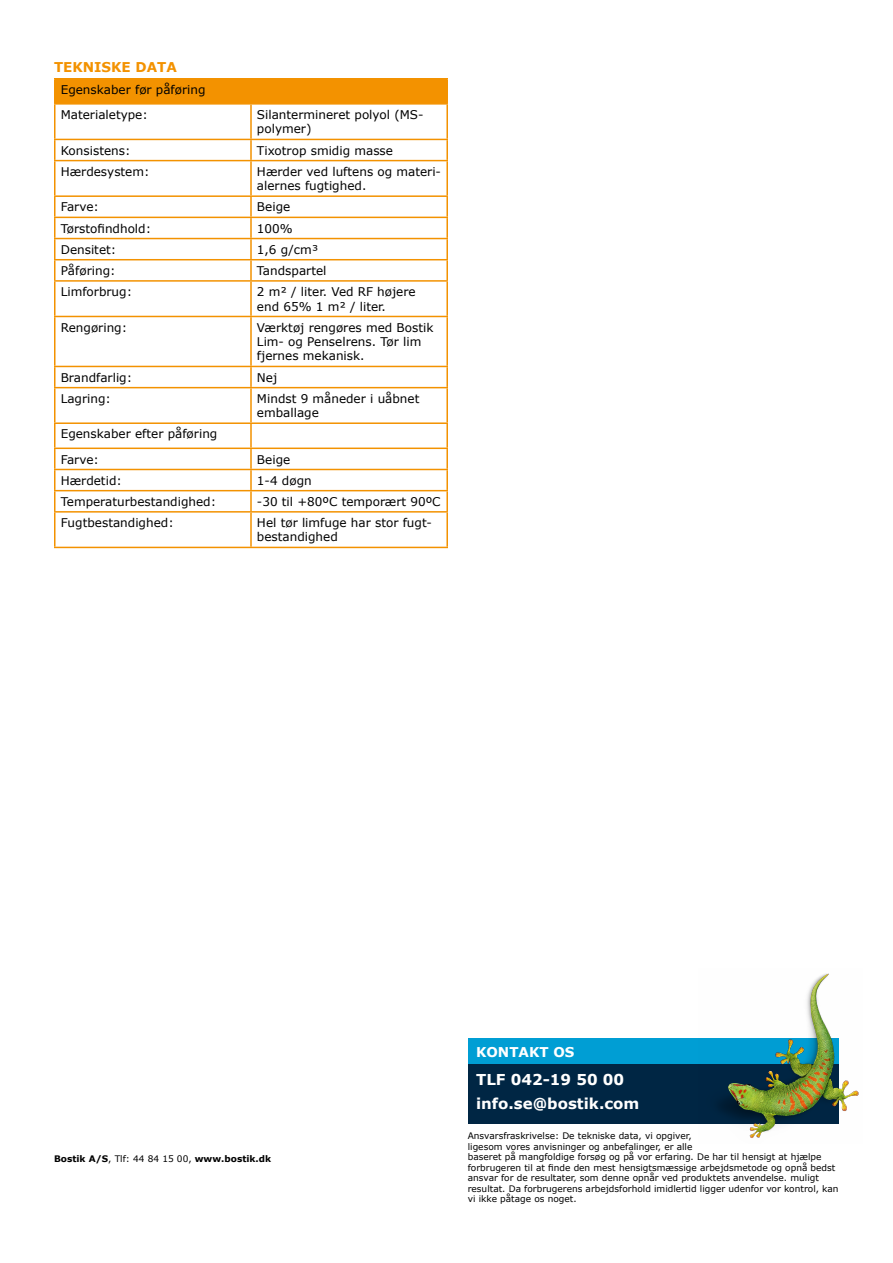
<style>
.page{position:relative;width:893px;height:1263px;background:#fff}
.page>*{position:absolute;margin:0;border:0;box-sizing:border-box;transform-origin:0 0}
.t1{font:700 15px/24px "Verdana";color:#fff}
.t2{font:700 13.5px "Verdana";color:#f39200}
.t3{font:700 13.5px "Verdana";color:#fff}
.t4{font:12px/14.4px "Verdana";color:#000}
.t5{font:9px/10.5px "Verdana";color:#000}
.t6{font:700 9px "Verdana";color:#000}
.s1{font-weight:400}
</style>
<div class="page">
<div style="left:56px;top:80px;width:390px;height:23px;background:#f39200"></div>
<hr style="left:54px;top:547px;width:197px;height:1px;background:#f39200">
<hr style="left:251px;top:547px;width:197px;height:1px;background:#f39200">
<hr style="left:54px;top:80px;width:2px;height:23px;background:#f39200">
<hr style="left:54px;top:105px;width:2px;height:34px;background:#f39200">
<hr style="left:54px;top:140px;width:2px;height:20px;background:#f39200">
<hr style="left:54px;top:161px;width:2px;height:34px;background:#f39200">
<hr style="left:54px;top:197px;width:2px;height:20px;background:#f39200">
<hr style="left:54px;top:218px;width:2px;height:20px;background:#f39200">
<hr style="left:54px;top:239px;width:2px;height:20px;background:#f39200">
<hr style="left:54px;top:260px;width:2px;height:20px;background:#f39200">
<hr style="left:54px;top:282px;width:2px;height:34px;background:#f39200">
<hr style="left:54px;top:317px;width:2px;height:49px;background:#f39200">
<hr style="left:54px;top:367px;width:2px;height:20px;background:#f39200">
<hr style="left:54px;top:388px;width:2px;height:34px;background:#f39200">
<hr style="left:54px;top:424px;width:2px;height:24px;background:#f39200">
<hr style="left:54px;top:449px;width:2px;height:20px;background:#f39200">
<hr style="left:54px;top:470px;width:2px;height:20px;background:#f39200">
<hr style="left:54px;top:491px;width:2px;height:20px;background:#f39200">
<hr style="left:54px;top:513px;width:2px;height:34px;background:#f39200">
<hr style="left:54px;top:78px;width:197px;height:2px;background:#f39200">
<hr style="left:251px;top:78px;width:197px;height:2px;background:#f39200">
<hr style="left:54px;top:103px;width:197px;height:2px;background:#f39200">
<hr style="left:251px;top:103px;width:197px;height:2px;background:#f39200">
<hr style="left:54px;top:139px;width:197px;height:1px;background:#f39200">
<hr style="left:251px;top:139px;width:197px;height:1px;background:#f39200">
<hr style="left:54px;top:160px;width:197px;height:1px;background:#f39200">
<hr style="left:251px;top:160px;width:197px;height:1px;background:#f39200">
<hr style="left:54px;top:195px;width:197px;height:2px;background:#f39200">
<hr style="left:251px;top:195px;width:197px;height:2px;background:#f39200">
<hr style="left:54px;top:217px;width:197px;height:1px;background:#f39200">
<hr style="left:251px;top:217px;width:197px;height:1px;background:#f39200">
<hr style="left:54px;top:238px;width:197px;height:1px;background:#f39200">
<hr style="left:251px;top:238px;width:197px;height:1px;background:#f39200">
<hr style="left:54px;top:259px;width:197px;height:1px;background:#f39200">
<hr style="left:251px;top:259px;width:197px;height:1px;background:#f39200">
<hr style="left:54px;top:280px;width:197px;height:2px;background:#f39200">
<hr style="left:251px;top:280px;width:197px;height:2px;background:#f39200">
<hr style="left:54px;top:316px;width:197px;height:1px;background:#f39200">
<hr style="left:251px;top:316px;width:197px;height:1px;background:#f39200">
<hr style="left:54px;top:366px;width:197px;height:1px;background:#f39200">
<hr style="left:251px;top:366px;width:197px;height:1px;background:#f39200">
<hr style="left:54px;top:387px;width:197px;height:1px;background:#f39200">
<hr style="left:251px;top:387px;width:197px;height:1px;background:#f39200">
<hr style="left:54px;top:422px;width:197px;height:2px;background:#f39200">
<hr style="left:251px;top:422px;width:197px;height:2px;background:#f39200">
<hr style="left:54px;top:448px;width:197px;height:1px;background:#f39200">
<hr style="left:251px;top:448px;width:197px;height:1px;background:#f39200">
<hr style="left:54px;top:469px;width:197px;height:1px;background:#f39200">
<hr style="left:251px;top:469px;width:197px;height:1px;background:#f39200">
<hr style="left:54px;top:490px;width:197px;height:1px;background:#f39200">
<hr style="left:251px;top:490px;width:197px;height:1px;background:#f39200">
<hr style="left:54px;top:511px;width:197px;height:2px;background:#f39200">
<hr style="left:251px;top:511px;width:197px;height:2px;background:#f39200">
<hr style="left:250px;top:80px;width:2px;height:23px;background:#f39200">
<hr style="left:446px;top:80px;width:2px;height:23px;background:#f39200">
<hr style="left:250px;top:105px;width:2px;height:34px;background:#f39200">
<hr style="left:446px;top:105px;width:2px;height:34px;background:#f39200">
<hr style="left:250px;top:140px;width:2px;height:20px;background:#f39200">
<hr style="left:446px;top:140px;width:2px;height:20px;background:#f39200">
<hr style="left:250px;top:161px;width:2px;height:34px;background:#f39200">
<hr style="left:446px;top:161px;width:2px;height:34px;background:#f39200">
<hr style="left:250px;top:197px;width:2px;height:20px;background:#f39200">
<hr style="left:446px;top:197px;width:2px;height:20px;background:#f39200">
<hr style="left:250px;top:218px;width:2px;height:20px;background:#f39200">
<hr style="left:446px;top:218px;width:2px;height:20px;background:#f39200">
<hr style="left:250px;top:239px;width:2px;height:20px;background:#f39200">
<hr style="left:446px;top:239px;width:2px;height:20px;background:#f39200">
<hr style="left:250px;top:260px;width:2px;height:20px;background:#f39200">
<hr style="left:446px;top:260px;width:2px;height:20px;background:#f39200">
<hr style="left:250px;top:282px;width:2px;height:34px;background:#f39200">
<hr style="left:446px;top:282px;width:2px;height:34px;background:#f39200">
<hr style="left:250px;top:317px;width:2px;height:49px;background:#f39200">
<hr style="left:446px;top:317px;width:2px;height:49px;background:#f39200">
<hr style="left:250px;top:367px;width:2px;height:20px;background:#f39200">
<hr style="left:446px;top:367px;width:2px;height:20px;background:#f39200">
<hr style="left:250px;top:388px;width:2px;height:34px;background:#f39200">
<hr style="left:446px;top:388px;width:2px;height:34px;background:#f39200">
<hr style="left:250px;top:424px;width:2px;height:24px;background:#f39200">
<hr style="left:446px;top:424px;width:2px;height:24px;background:#f39200">
<hr style="left:250px;top:449px;width:2px;height:20px;background:#f39200">
<hr style="left:446px;top:449px;width:2px;height:20px;background:#f39200">
<hr style="left:250px;top:470px;width:2px;height:20px;background:#f39200">
<hr style="left:446px;top:470px;width:2px;height:20px;background:#f39200">
<hr style="left:250px;top:491px;width:2px;height:20px;background:#f39200">
<hr style="left:446px;top:491px;width:2px;height:20px;background:#f39200">
<hr style="left:250px;top:513px;width:2px;height:34px;background:#f39200">
<hr style="left:446px;top:513px;width:2px;height:34px;background:#f39200">
<div style="left:469px;top:1063px;width:370px;height:61px;background:#002644"></div>
<div style="left:469px;top:1038px;width:370px;height:26px;background:#009ed4"></div>
<img style="left:719px;top:973px;width:140px;height:165px">
<p class="t2" style="left:54px;top:58px;width:124px">TEKNISKE DATA</p>
<p class="t4" style="left:61px;top:77px;width:146px;line-height:25px">Egenskaber før påføring<br>Materialetype:</p>
<p class="t4" style="left:257px;top:107px;width:168px">Silantermineret polyol (MS&shy;polymer)</p>
<p class="t4" style="left:61px;top:143px;width:71px">Konsistens:</p>
<p class="t4" style="left:257px;top:143px;width:137px">Tixotrop smidig masse</p>
<p class="t4" style="left:61px;top:164px;width:90px">Hærdesystem:</p>
<p class="t4" style="left:257px;top:164px;width:186px">Hærder ved luftens og materi&shy;alernes fugtighed.</p>
<p class="t4" style="left:61px;top:200px;width:40px">Farve:</p>
<p class="t4" style="left:257px;top:200px;width:35px">Beige</p>
<p class="t4" style="left:61px;top:221px;width:92px">Tørstofindhold:</p>
<p class="t4" style="left:257px;top:221px;width:37px">100%</p>
<p class="t4" style="left:61px;top:242px;width:57px">Densitet:</p>
<p class="t4" style="left:257px;top:242px;width:63px">1,6 g/cm³</p>
<p class="t4" style="left:61px;top:263px;width:56px">Påføring:</p>
<p class="t4" style="left:257px;top:263px;width:71px">Tandspartel</p>
<p class="t4" style="left:61px;top:284px;width:73px">Limforbrug:</p>
<p class="t4" style="left:257px;top:284px;width:160px">2 m² / liter. Ved RF højere end 65% 1 m² / liter.</p>
<p class="t4" style="left:61px;top:320px;width:68px">Rengøring:</p>
<p class="t4" style="left:257px;top:320px;width:178px">Værktøj rengøres med Bostik<br>Lim- og Penselrens. Tør lim fjernes mekanisk.</p>
<p class="t4" style="left:61px;top:370px;width:73px">Brandfarlig:</p>
<p class="t4" style="left:257px;top:370px;width:22px">Nej</p>
<p class="t4" style="left:61px;top:391px;width:52px">Lagring:</p>
<p class="t4" style="left:257px;top:391px;width:164px">Mindst 9 måneder i uåbnet emballage</p>
<p class="t4" style="left:61px;top:421px;width:158px;line-height:25px">Egenskaber efter påføring<br>Farve:</p>
<p class="t4" style="left:257px;top:452px;width:35px">Beige</p>
<p class="t4" style="left:61px;top:473px;width:63px">Hærdetid:</p>
<p class="t4" style="left:257px;top:473px;width:56px">1-4 døgn</p>
<p class="t4" style="left:61px;top:494px;width:157px">Temperaturbestandighed:</p>
<p class="t4" style="left:257px;top:494px;width:185px">-30 til +80ºC temporært 90ºC</p>
<p class="t4" style="left:61px;top:515px;width:115px">Fugtbestandighed:</p>
<p class="t4" style="left:257px;top:515px;width:176px">Hel tør limfuge har stor fugt&shy;bestandighed</p>
<p class="t6" style="left:54px;top:1152px;width:219px">Bostik A/S<span class="s1">, Tlf: 44 84 15 00,</span> www.bostik.dk</p>
<p class="t3" style="left:476px;top:1042px;width:100px">KONTAKT OS</p>
<p class="t1" style="left:476px;top:1067px;width:165px">TLF 042-19 50 00 info.se@bostik.com</p>
<p class="t5" style="left:468px;top:1130px;width:372px">Ansvarsfraskrivelse: De tekniske data, vi opgiver,<br>ligesom vores anvisninger og anbefalinger, er alle<br>baseret på mangfoldige forsøg og på vor erfaring. De har til hensigt at hjælpe forbrugeren til at finde den mest hensigtsmæssige arbejdsmetode og opnå bedst ansvar for de resultater, som denne opnår ved produktets anvendelse. muligt resultat. Da forbrugerens arbejdsforhold imidlertid ligger udenfor vor kontrol, kan vi ikke påtage os noget.</p>
</div>
